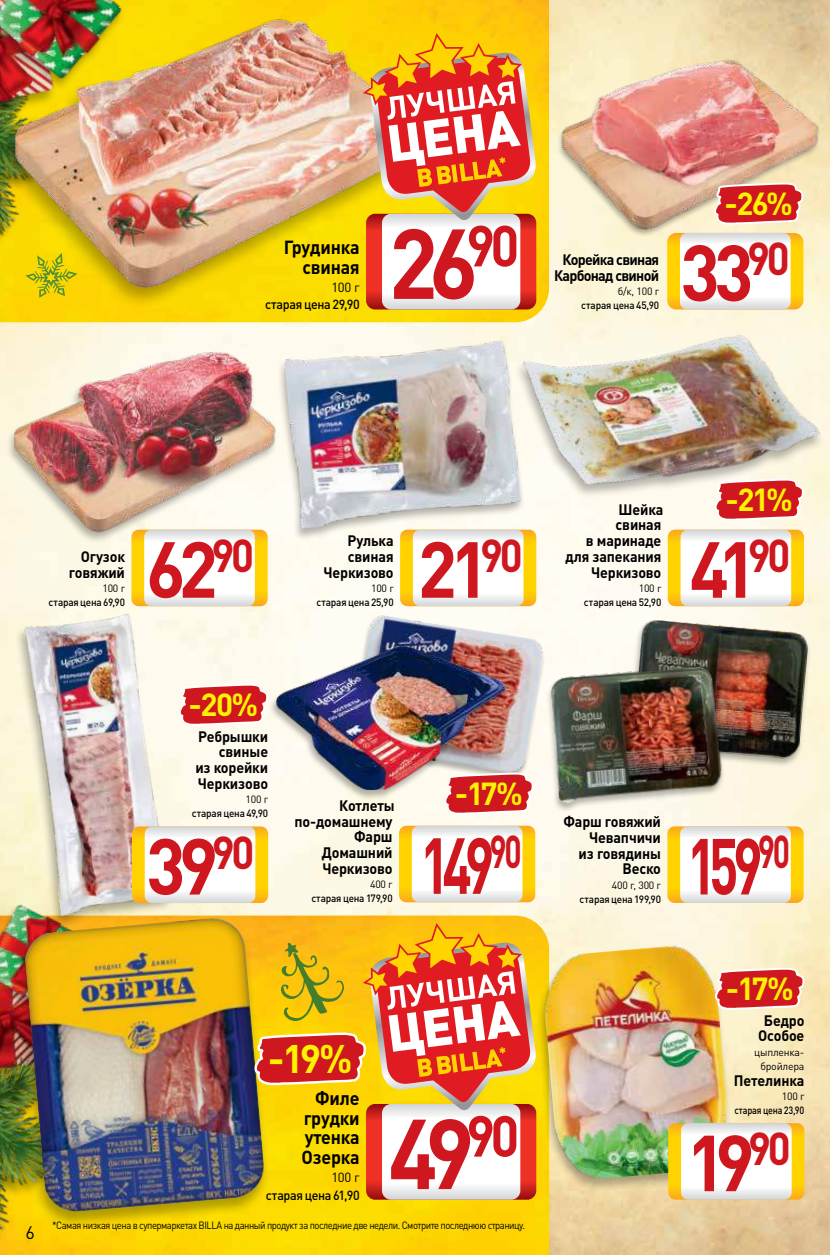
<style>
.page{position:relative;width:830px;height:1255px;background:#fff}
.page>*{position:absolute;margin:0;border:0;box-sizing:border-box;transform-origin:0 0}
.t1{font:700 97.5px "DIN Pro";color:#ce171e;scale:.93 1}
.t2{font:700 78px "DIN Pro";letter-spacing:-.115em;color:#ce171e;scale:.93 1}
.t3{font:700 78px "DIN Pro";letter-spacing:-.115em;color:#ce171e;scale:.7 1}
.t4{font:700 39.3px "DIN Pro";color:#fff200}
.t5{font:700 31.5px "DIN Pro";letter-spacing:-.075em;color:#fff200}
.t6{font:700 18.75px/19.6px "DIN Pro";letter-spacing:-.01em;color:#000;text-align:right;scale:.95 1}
.t7{font:18px "DIN Pro";color:#000}
.t8{font:700 15px/15.8px "DIN Pro";letter-spacing:-.01em;color:#000;text-align:right;scale:.95 1}
.t9{font:700 15px/15.8px "DIN Pro";letter-spacing:-.05em;color:#000;text-align:center;scale:.95 1}
.t10{font:500 13.2px "DIN Pro";letter-spacing:-.03em;color:#000;scale:.95 1}
.t11{font:13.2px "DIN Pro";letter-spacing:-.02em;color:#000}
.t12{font:500 10.5px "DIN Pro";letter-spacing:-.02em;color:#000;scale:.95 1}
.t13{font:10.5px "DIN Pro";letter-spacing:-.05em;color:#000;scale:.9 1}
.t14{font:10.5px "DIN Pro";letter-spacing:-.05em;color:#000}
.t15{font:10.5px/14.2px "DIN Pro";letter-spacing:-.02em;color:#000;text-align:center}
.t16{font:500 10.5px "DIN Pro";letter-spacing:-.02em;color:#000;scale:.86 1}
</style>
<div class="page">
<svg style="left:829px;top:0;width:1px;height:1254px"></svg>
<img style="left:0;top:0;width:829px;height:1254px">
<img style="left:61px;top:915px;width:488px;height:339px">
<img style="left:0;top:1024px;width:13px;height:18px">
<img style="left:0;top:882px;width:14px;height:142px">
<div style="left:0;top:1058px;width:61px;height:196px;background:#fec609"></div>
<img style="left:0;top:1042px;width:65px;height:200px">
<img style="left:0;top:0;width:549px;height:322px">
<img style="left:0;top:0;width:150px;height:18px">
<div style="left:556px;top:59px;width:264px;height:179px;background:#000;opacity:.3"></div>
<img style="left:559px;top:51px;width:260px;height:181px">
<img style="left:667px;top:69px;width:136px;height:225px">
<div style="left:6px;top:351px;width:273px;height:193px;background:#fcf7dc"></div>
<img style="left:12px;top:347px;width:265px;height:196px">
<div style="left:276px;top:340px;width:249px;height:201px;background:#000;opacity:.3"></div>
<img style="left:284px;top:339px;width:238px;height:190px">
<svg style="left:400px;top:529px;width:136px;height:77px"></svg>
<div style="left:626px;top:619px;width:184px;height:148px;background:#000;opacity:.3"></div>
<img style="left:632px;top:619px;width:176px;height:141px">
<div style="left:544px;top:666px;width:181px;height:147px;background:#000;opacity:.3"></div>
<img style="left:548px;top:664px;width:177px;height:139px">
<div style="left:0;top:18px;width:427px;height:292px;background:#000;opacity:.3"></div>
<img style="left:11px;top:13px;width:411px;height:287px">
<svg style="left:361px;top:33px;width:175px;height:276px"></svg>
<img style="left:350px;top:613px;width:195px;height:162px">
<svg style="left:443px;top:659px;width:90px;height:159px;background:#d99d9d"></svg>
<div style="left:268px;top:646px;width:240px;height:155px;background:#000;opacity:.3"></div>
<img style="left:276px;top:646px;width:228px;height:143px">
<div style="left:536px;top:945px;width:195px;height:246px;background:#000;opacity:.3"></div>
<img style="left:539px;top:942px;width:193px;height:240px">
<svg style="left:667px;top:826px;width:137px;height:187px"></svg>
<svg style="left:668px;top:1123px;width:136px;height:76px"></svg>
<div style="left:13px;top:917px;width:258px;height:312px;background:#000;opacity:.3"></div>
<img style="left:22px;top:929px;width:246px;height:287px">
<hr style="left:828px;top:945px;width:1px;height:233px;background:#000;opacity:.3">
<img style="left:743px;top:727px;width:86px;height:177px">
<img style="left:502px;top:294px;width:327px;height:232px">
<img style="left:667px;top:365px;width:136px;height:241px">
<div style="left:14px;top:613px;width:160px;height:316px;background:#000;opacity:.3"></div>
<img style="left:21px;top:612px;width:149px;height:303px">
<svg style="left:131px;top:529px;width:137px;height:200px"></svg>
<img style="left:132px;top:825px;width:404px;height:374px">
<p class="t6" style="left:284px;top:237px;width:81px">Грудинка свиная</p>
<p class="t11" style="left:331px;top:278px;width:30px">100 г</p>
<p class="t10" style="left:265px;top:296px;width:101px">старая цена 29,90</p>
<h1 class="t1" style="left:388px;top:197px;width:142px">26<sup>90</sup></h1>
<p class="t9" style="left:554px;top:251px;width:112px">Корейка свиная<br>Карбонад свиной</p>
<p class="t14" style="left:617px;top:284px;width:43px">б/к, 100 г</p>
<p class="t12" style="left:580px;top:298px;width:84px">старая цена 45,90</p>
<h3 class="t5" style="left:724px;top:182px;width:70px">-26%</h3>
<h2 class="t2" style="left:680px;top:220px;width:119px">33<sup>90</sup></h2>
<p class="t8" style="left:69px;top:548px;width:60px">Огузок говяжий</p>
<p class="t14" style="left:102px;top:581px;width:24px">100 г</p>
<p class="t12" style="left:49px;top:595px;width:82px">старая цена 69,90</p>
<h2 class="t2" style="left:146px;top:516px;width:117px">62<sup>90</sup></h2>
<p class="t8" style="left:323px;top:532px;width:75px">Рулька свиная<br>Черкизово</p>
<p class="t14" style="left:371px;top:581px;width:24px">100 г</p>
<p class="t12" style="left:316px;top:595px;width:83px">старая цена 25,90</p>
<h2 class="t2" style="left:417px;top:516px;width:114px">21<sup>90</sup></h2>
<h3 class="t5" style="left:188px;top:683px;width:71px">-20%</h3>
<p class="t8" style="left:195px;top:727px;width:78px">Ребрышки свиные<br>из корейки<br>Черкизово</p>
<p class="t14" style="left:245px;top:792px;width:24px">100 г</p>
<p class="t12" style="left:192px;top:806px;width:82px">старая цена 49,90</p>
<h2 class="t2" style="left:146px;top:813px;width:118px">39<sup>90</sup></h2>
<p class="t8" style="left:294px;top:796px;width:107px">Котлеты по-домашнему<br>Фарш<br>Домашний<br>Черкизово</p>
<p class="t14" style="left:370px;top:877px;width:24px">400 г</p>
<p class="t12" style="left:311px;top:891px;width:87px">старая цена 179,90</p>
<h3 class="t5" style="left:454px;top:772px;width:70px">-17%</h3>
<h2 class="t3" style="left:420px;top:812px;width:146px">149<sup>90</sup></h2>
<p class="t7" style="left:26px;top:1220px;width:11px">6</p>
<h3 class="t4" style="left:267px;top:1031px;width:86px">-19%</h3>
<p class="t6" style="left:301px;top:1087px;width:63px;text-align:justify;text-indent:14px">Филе грудки утенка Озерка</p>
<p class="t11" style="left:331px;top:1168px;width:30px">100 г</p>
<p class="t10" style="left:266px;top:1185px;width:100px">старая цена 61,90</p>
<h1 class="t1" style="left:388px;top:1087px;width:142px">49<sup>90</sup></h1>
<p class="t13" style="left:52px;top:1218px;width:526px">*Самая низкая цена в супермаркетах BILLA на данный продукт за последние две недели. Смотрите последнюю страницу.</p>
<p class="t8" style="left:565px;top:501px;width:104px">Шейка<br>свиная<br>в маринаде для запекания<br>Черкизово</p>
<p class="t14" style="left:638px;top:581px;width:24px">100 г</p>
<p class="t12" style="left:583px;top:595px;width:83px">старая цена 52,90</p>
<h3 class="t5" style="left:725px;top:478px;width:69px">-21%</h3>
<h2 class="t2" style="left:689px;top:516px;width:110px">41<sup>90</sup></h2>
<p class="t8" style="left:563px;top:813px;width:104px">Фарш говяжий<br>Чевапчичи<br>из говядины<br>Веско</p>
<p class="t14" style="left:611px;top:877px;width:51px">400 г, 300 г</p>
<p class="t12" style="left:579px;top:892px;width:87px">старая цена 199,90</p>
<h2 class="t3" style="left:686px;top:813px;width:149px">159<sup>90</sup></h2>
<h3 class="t5" style="left:725px;top:967px;width:70px">-17%</h3>
<p class="t8" style="left:757px;top:1011px;width:50px;text-align:center">Бедро<br>Особое</p>
<p class="t15" style="left:753px;top:1044px;width:52px">цыпленка&shy;бройлера</p>
<p class="t8" style="left:733px;top:1071px;width:76px">Петелинка</p>
<p class="t14" style="left:781px;top:1088px;width:24px">100 г</p>
<p class="t16" style="left:734px;top:1103px;width:83px">старая цена 23,90</p>
<h2 class="t2" style="left:686px;top:1109px;width:114px">19<sup>90</sup></h2>
</div>
